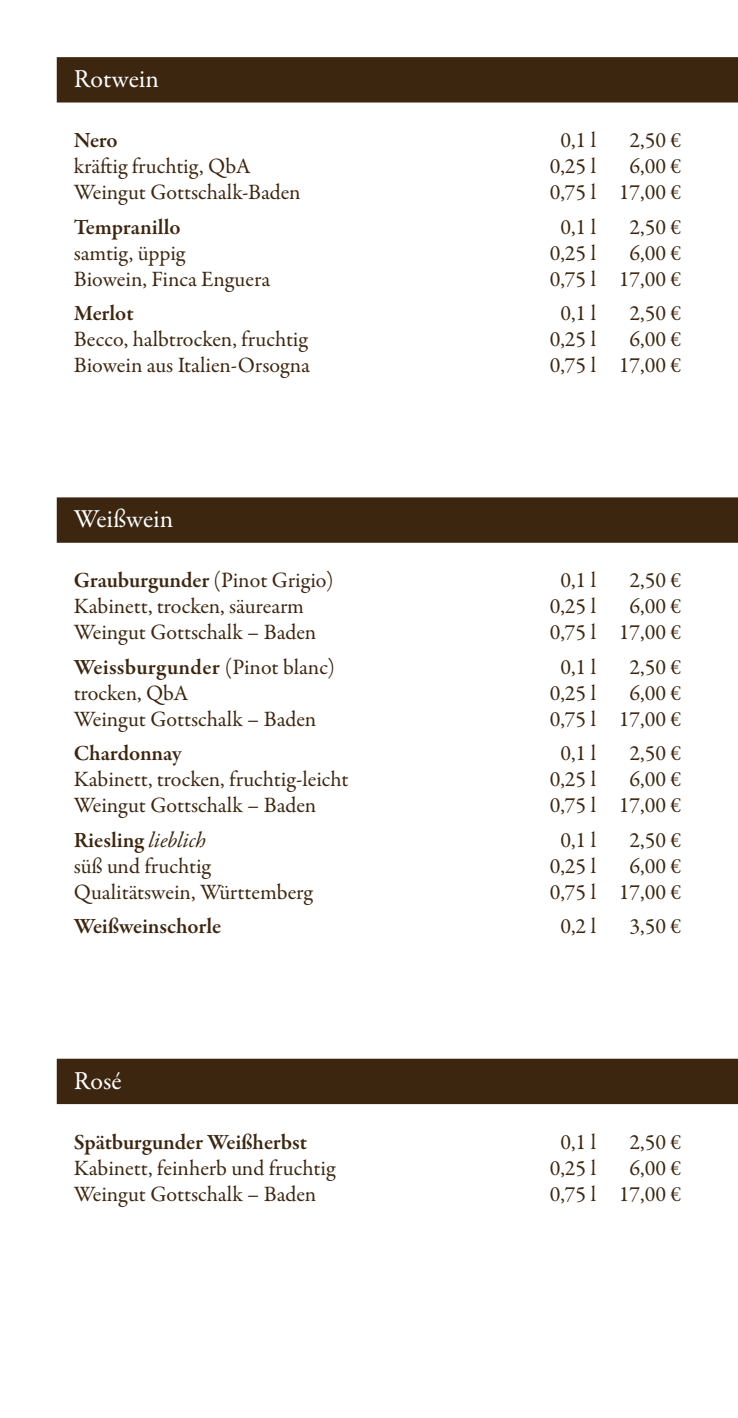
<style>
.page{position:relative;width:738px;height:1418px;background:#fff}
.page>*{position:absolute;margin:0;border:0;box-sizing:border-box;transform-origin:0 0}
.t1{font:26px "Garamond Premr Pro";color:#fff}
.t2{font:22px "Garamond Premr Pro";color:#3c2610}
.t3{font:600 22px "Garamond Premr Pro";letter-spacing:-.005em;color:#3c2610}
.t4{font:600 22px "Garamond Premr Pro";letter-spacing:.015em;color:#3c2610}
.s1{font-weight:400}
.s2{font-weight:400;font-style:italic}
</style>
<div class="page">
<div style="left:57px;top:57px;width:680px;height:45px;background:#3c2610"></div>
<div style="left:57px;top:497px;width:680px;height:46px;background:#3c2610"></div>
<div style="left:57px;top:1058px;width:680px;height:46px;background:#3c2610"></div>
<p class="t1" style="left:74px;top:63px;width:86px">Rotwein</p>
<p class="t3" style="left:74px;top:127px;width:45px">Nero</p>
<p class="t2" style="left:560px;top:127px;width:37px">0,1 l</p>
<p class="t2" style="left:629px;top:127px;width:53px">2,50 €</p>
<p class="t2" style="left:74px;top:153px;width:178px">kräftig fruchtig, QbA</p>
<p class="t2" style="left:549px;top:153px;width:48px">0,25 l</p>
<p class="t2" style="left:629px;top:153px;width:53px">6,00 €</p>
<p class="t2" style="left:74px;top:179px;width:228px">Weingut Gottschalk-Baden</p>
<p class="t2" style="left:549px;top:179px;width:133px">0,75 l 17,00 €</p>
<p class="t3" style="left:74px;top:213px;width:108px">Tempranillo</p>
<p class="t2" style="left:560px;top:213px;width:37px">0,1 l</p>
<p class="t2" style="left:629px;top:213px;width:53px">2,50 €</p>
<p class="t2" style="left:74px;top:239px;width:113px">samtig, üppig</p>
<p class="t2" style="left:549px;top:239px;width:48px">0,25 l</p>
<p class="t2" style="left:629px;top:239px;width:53px">6,00 €</p>
<p class="t2" style="left:74px;top:265px;width:198px">Biowein, Finca Enguera</p>
<p class="t2" style="left:549px;top:265px;width:133px">0,75 l 17,00 €</p>
<p class="t3" style="left:74px;top:300px;width:61px">Merlot</p>
<p class="t2" style="left:560px;top:300px;width:37px">0,1 l</p>
<p class="t2" style="left:629px;top:300px;width:53px">2,50 €</p>
<p class="t2" style="left:74px;top:326px;width:235px">Becco, halbtrocken, fruchtig</p>
<p class="t2" style="left:549px;top:326px;width:48px">0,25 l</p>
<p class="t2" style="left:629px;top:326px;width:53px">6,00 €</p>
<p class="t2" style="left:74px;top:352px;width:237px">Biowein aus Italien-Orsogna</p>
<p class="t2" style="left:549px;top:352px;width:133px">0,75 l 17,00 €</p>
<p class="t1" style="left:74px;top:503px;width:101px">Weißwein</p>
<p class="t3" style="left:74px;top:567px;width:261px">Grauburgunder <span class="s1">(Pinot Grigio)</span></p>
<p class="t2" style="left:560px;top:567px;width:37px">0,1 l</p>
<p class="t2" style="left:629px;top:567px;width:53px">2,50 €</p>
<p class="t2" style="left:74px;top:593px;width:231px">Kabinett, trocken, säurearm</p>
<p class="t2" style="left:549px;top:593px;width:48px">0,25 l</p>
<p class="t2" style="left:629px;top:593px;width:53px">6,00 €</p>
<p class="t2" style="left:74px;top:619px;width:244px">Weingut Gottschalk – Baden</p>
<p class="t2" style="left:549px;top:619px;width:133px">0,75 l 17,00 €</p>
<p class="t4" style="left:74px;top:653px;width:262px">Weissburgunder <span class="s1">(Pinot blanc)</span></p>
<p class="t2" style="left:560px;top:653px;width:37px">0,1 l</p>
<p class="t2" style="left:629px;top:653px;width:53px">2,50 €</p>
<p class="t2" style="left:74px;top:679px;width:116px">trocken, QbA</p>
<p class="t2" style="left:549px;top:679px;width:48px">0,25 l</p>
<p class="t2" style="left:629px;top:679px;width:53px">6,00 €</p>
<p class="t2" style="left:74px;top:705px;width:244px">Weingut Gottschalk – Baden</p>
<p class="t2" style="left:549px;top:705px;width:133px">0,75 l 17,00 €</p>
<p class="t3" style="left:74px;top:740px;width:109px">Chardonnay</p>
<p class="t2" style="left:560px;top:740px;width:37px">0,1 l</p>
<p class="t2" style="left:629px;top:740px;width:53px">2,50 €</p>
<p class="t2" style="left:74px;top:766px;width:276px">Kabinett, trocken, fruchtig-leicht</p>
<p class="t2" style="left:549px;top:766px;width:48px">0,25 l</p>
<p class="t2" style="left:629px;top:766px;width:53px">6,00 €</p>
<p class="t2" style="left:74px;top:792px;width:244px">Weingut Gottschalk – Baden</p>
<p class="t2" style="left:549px;top:792px;width:133px">0,75 l 17,00 €</p>
<p class="t3" style="left:74px;top:826px;width:134px">Riesling <span class="s2">lieblich</span></p>
<p class="t2" style="left:560px;top:826px;width:37px">0,1 l</p>
<p class="t2" style="left:629px;top:826px;width:53px">2,50 €</p>
<p class="t2" style="left:74px;top:852px;width:138px">süß und fruchtig</p>
<p class="t2" style="left:549px;top:852px;width:48px">0,25 l</p>
<p class="t2" style="left:629px;top:852px;width:53px">6,00 €</p>
<p class="t2" style="left:74px;top:878px;width:240px">Qualitätswein, Württemberg</p>
<p class="t2" style="left:549px;top:878px;width:133px">0,75 l 17,00 €</p>
<p class="t3" style="left:74px;top:913px;width:149px">Weißweinschorle</p>
<p class="t2" style="left:560px;top:913px;width:37px">0,2 l</p>
<p class="t2" style="left:629px;top:913px;width:53px">3,50 €</p>
<p class="t1" style="left:74px;top:1064px;width:49px">Rosé</p>
<p class="t3" style="left:74px;top:1128px;width:234px">Spätburgunder Weißherbst</p>
<p class="t2" style="left:560px;top:1128px;width:37px">0,1 l</p>
<p class="t2" style="left:629px;top:1128px;width:53px">2,50 €</p>
<p class="t2" style="left:74px;top:1154px;width:263px">Kabinett, feinherb und fruchtig</p>
<p class="t2" style="left:549px;top:1154px;width:48px">0,25 l</p>
<p class="t2" style="left:629px;top:1154px;width:53px">6,00 €</p>
<p class="t2" style="left:74px;top:1180px;width:244px">Weingut Gottschalk – Baden</p>
<p class="t2" style="left:549px;top:1180px;width:133px">0,75 l 17,00 €</p>
</div>
